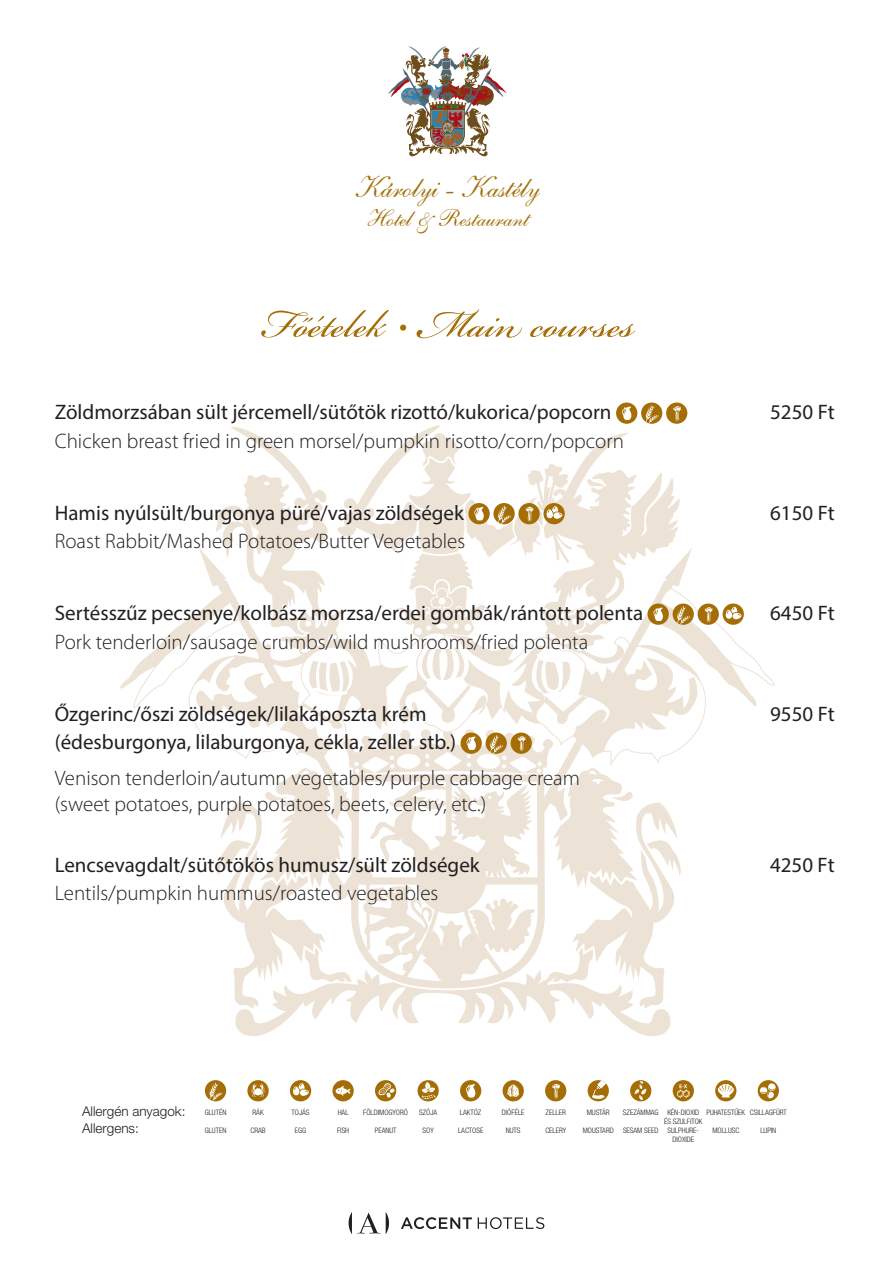
<style>
.page{position:relative;width:893px;height:1263px;background:#fff}
.page>*{position:absolute;margin:0;border:0;box-sizing:border-box;transform-origin:0 0}
.t1{font:60px "Bickham Script Pro";color:#a46d05}
.t2{font:29.7px "Shelley Andante BT";color:#a46d05}
.t3{font:23.85px "Shelley Andante BT";color:#a46d05}
.t4{font:21px "Myriad Pro";color:#231f20}
.t5{font:300 21px/25.2px "Myriad Pro";color:#231f20}
.t6{font:300 13.5px/16.2px "Helvetica Neue LT Pro";color:#231f20}
.t7{font:300 condensed 7.5px/9px "Helvetica Neue LT Pro";color:#231f20}
</style>
<div class="page">
<svg style="left:349px;top:1212px;width:40px;height:22px"></svg>
<svg style="left:401px;top:1217px;width:71px;height:12px"></svg>
<svg style="left:478px;top:1217px;width:66px;height:12px"></svg>
<svg style="left:388px;top:46px;width:118px;height:110px"></svg>
<svg style="left:131px;top:403px;width:644px;height:633px"></svg>
<div style="left:205px;top:1080px;width:21px;height:21px;background:#a46d05;border-radius:50%"></div>
<svg style="left:209px;top:1081px;width:14px;height:20px"></svg>
<svg style="left:247px;top:1080px;width:22px;height:21px"></svg>
<svg style="left:251px;top:1083px;width:14px;height:14px"></svg>
<div style="left:290px;top:1080px;width:21px;height:21px;background:#a46d05;border-radius:50%"></div>
<svg style="left:293px;top:1083px;width:16px;height:13px"></svg>
<div style="left:332px;top:1080px;width:22px;height:21px;background:#a46d05;border-radius:50%"></div>
<svg style="left:335px;top:1086px;width:16px;height:10px"></svg>
<div style="left:375px;top:1080px;width:21px;height:21px;background:#a46d05;border-radius:50%"></div>
<svg style="left:378px;top:1083px;width:17px;height:15px"></svg>
<svg style="left:417px;top:1080px;width:22px;height:21px"></svg>
<svg style="left:419px;top:1080px;width:17px;height:19px"></svg>
<div style="left:460px;top:1080px;width:21px;height:21px;background:#a46d05;border-radius:50%"></div>
<svg style="left:466px;top:1084px;width:9px;height:13px"></svg>
<div style="left:503px;top:1080px;width:21px;height:21px;background:#a46d05;border-radius:50%"></div>
<svg style="left:507px;top:1084px;width:12px;height:13px"></svg>
<div style="left:545px;top:1080px;width:21px;height:21px;background:#a46d05;border-radius:50%"></div>
<svg style="left:552px;top:1084px;width:8px;height:14px"></svg>
<svg style="left:587px;top:1080px;width:22px;height:22px"></svg>
<div style="left:630px;top:1080px;width:21px;height:21px;background:#a46d05;border-radius:50%"></div>
<svg style="left:634px;top:1081px;width:13px;height:19px"></svg>
<div style="left:673px;top:1080px;width:21px;height:21px;background:#a46d05;border-radius:50%"></div>
<svg style="left:677px;top:1084px;width:13px;height:14px"></svg>
<svg style="left:715px;top:1080px;width:21px;height:21px"></svg>
<svg style="left:718px;top:1084px;width:16px;height:13px"></svg>
<div style="left:758px;top:1080px;width:21px;height:21px;background:#a46d05;border-radius:50%"></div>
<svg style="left:760px;top:1083px;width:16px;height:16px"></svg>
<h2 class="t2" style="left:355px;top:169px;width:186px">Károlyi - Kastély</h2>
<p class="t3" style="left:366px;top:203px;width:164px">Hotel &amp; Restaurant</p>
<h1 class="t1" style="left:260px;top:281px;width:376px">Főételek • Main courses</h1>
<p class="t4" style="left:55px;top:399px;width:558px">Zöldmorzsában sült jércemell/sütőtök rizottó/kukorica/popcorn</p>
<p class="t4" style="left:770px;top:399px;width:66px">5250 Ft</p>
<p class="t5" style="left:55px;top:428px;width:571px">Chicken breast fried in green morsel/pumpkin risotto/corn/popcorn</p>
<p class="t4" style="left:55px;top:500px;width:411px">Hamis nyúlsült/burgonya püré/vajas zöldségek</p>
<p class="t4" style="left:770px;top:500px;width:66px">6150 Ft</p>
<p class="t5" style="left:55px;top:528px;width:412px">Roast Rabbit/Mashed Potatoes/Butter Vegetables</p>
<p class="t4" style="left:55px;top:600px;width:590px">Sertésszűz pecsenye/kolbász morzsa/erdei gombák/rántott polenta</p>
<p class="t4" style="left:770px;top:600px;width:66px">6450 Ft</p>
<p class="t5" style="left:55px;top:629px;width:535px">Pork tenderloin/sausage crumbs/wild mushrooms/fried polenta</p>
<p class="t4" style="left:55px;top:701px;width:373px">Őzgerinc/őszi zöldségek/lilakáposzta krém</p>
<p class="t4" style="left:770px;top:701px;width:66px">9550 Ft</p>
<p class="t4" style="left:55px;top:729px;width:403px">(édesburgonya, lilaburgonya, cékla, zeller stb.)</p>
<p class="t5" style="left:55px;top:765px;width:527px">Venison tenderloin/autumn vegetables/purple cabbage cream (sweet potatoes, purple potatoes, beets, celery, etc.)</p>
<p class="t4" style="left:55px;top:852px;width:426px">Lencsevagdalt/sütőtökös humusz/sült zöldségek</p>
<p class="t4" style="left:770px;top:852px;width:66px">4250 Ft</p>
<p class="t5" style="left:55px;top:880px;width:385px">Lentils/pumpkin hummus/roasted vegetables</p>
<p class="t6" style="left:82px;top:1103px;width:105px">Allergén anyagok:<br>Allergens:</p>
<p class="t7" style="left:205px;top:1107px;width:23px">GLUTÉN</p>
<p class="t7" style="left:252px;top:1107px;width:13px">RÁK</p>
<p class="t7" style="left:292px;top:1107px;width:19px">TOJÁS</p>
<p class="t7" style="left:338px;top:1107px;width:12px">HAL</p>
<p class="t7" style="left:363px;top:1107px;width:46px">FÖLDIMOGYORÓ</p>
<p class="t7" style="left:419px;top:1107px;width:20px">SZÓJA</p>
<p class="t7" style="left:460px;top:1107px;width:23px">LAKTÓZ</p>
<p class="t7" style="left:502px;top:1107px;width:24px">DIÓFÉLE</p>
<p class="t7" style="left:546px;top:1107px;width:22px">ZELLER</p>
<p class="t7" style="left:587px;top:1107px;width:24px">MUSTÁR</p>
<p class="t7" style="left:664px;top:1107px;width:124px;text-indent:-41px">SZEZÁMMAG KÉN-DIOXID PUHATESTŰEK CSILLAGFÜRT<br>ÉS SZULFITOK</p>
<p class="t7" style="left:205px;top:1125px;width:23px">GLUTEN</p>
<p class="t7" style="left:250px;top:1125px;width:17px">CRAB</p>
<p class="t7" style="left:295px;top:1125px;width:13px">EGG</p>
<p class="t7" style="left:337px;top:1125px;width:14px">FISH</p>
<p class="t7" style="left:375px;top:1125px;width:23px">PEANUT</p>
<p class="t7" style="left:423px;top:1125px;width:13px">SOY</p>
<p class="t7" style="left:458px;top:1125px;width:27px">LACTOSE</p>
<p class="t7" style="left:506px;top:1125px;width:16px">NUTS</p>
<p class="t7" style="left:545px;top:1125px;width:22px">CELERY</p>
<p class="t7" style="left:583px;top:1125px;width:118px">MOUSTARD SESAM SEED SULPHURE-</p>
<p class="t7" style="left:712px;top:1125px;width:28px">MOLLUSC</p>
<p class="t7" style="left:760px;top:1125px;width:17px">LUPIN</p>
<p class="t7" style="left:672px;top:1134px;width:23px">DIOXIDE</p>
</div>
